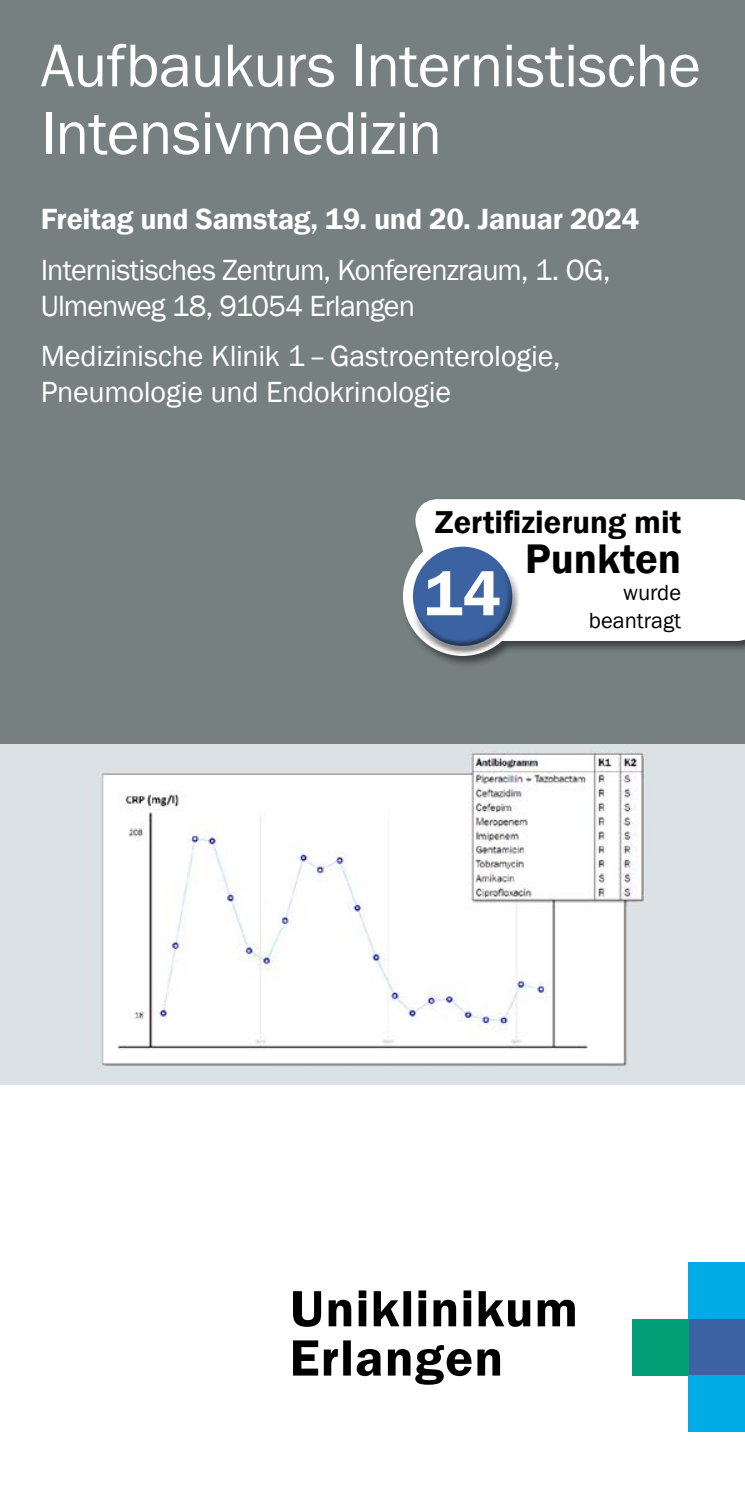
<style>
.page{position:relative;width:745px;height:1489px;background:#fff}
.page>*{position:absolute;margin:0;border:0;box-sizing:border-box;transform-origin:0 0}
.t1{font:600 65px "Franklin Gothic";color:#fff}
.t2{font:62.5px/67.5px "Franklin Gothic";letter-spacing:-.015em;color:#fff}
.t3{font:600 42.5px "Franklin Gothic";color:#000}
.t4{font:600 32.5px "Franklin Gothic";color:#000}
.t5{font:30px/36px "Franklin Gothic";letter-spacing:-.015em;color:#fff}
.t6{font:600 30px "Franklin Gothic";letter-spacing:-.01em;color:#fff}
.t7{font:22.5px/27.5px "Franklin Gothic";color:#000;text-align:right}
</style>
<div class="page">
<div style="left:0;top:0;width:744px;height:744px;background:#768081"></div>
<div style="left:0;top:744px;width:744px;height:340px;background:#dbe1e5"></div>
<img style="left:101px;top:751px;width:546px;height:316px">
<div style="left:401px;top:497px;width:343px;height:170px;background:#000;opacity:.5"></div>
<div style="left:411px;top:499px;width:333px;height:142px;background:#fff"></div>
<svg style="left:402px;top:536px;width:120px;height:120px"></svg>
<div style="left:406px;top:540px;width:108px;height:77px;background:#fff;opacity:.75"></div>
<div style="left:410px;top:565px;width:109px;height:88px;background:#000;opacity:.45"></div>
<svg style="left:293px;top:1290px;width:281px;height:36px"></svg>
<svg style="left:293px;top:1340px;width:206px;height:44px"></svg>
<div style="left:688px;top:1318px;width:56px;height:57px;background:#3c63a1"></div>
<div style="left:688px;top:1375px;width:56px;height:56px;background:#00ace5"></div>
<div style="left:688px;top:1261px;width:56px;height:57px;background:#00ace5"></div>
<div style="left:631px;top:1318px;width:57px;height:57px;background:#009f76"></div>
<h2 class="t2" style="left:41px;top:33px;width:661px">Aufbaukurs Internistische<br>Intensivmedizin</h2>
<p class="t6" style="left:41px;top:201px;width:599px">Freitag und Samstag, 19. und 20. Januar 2024</p>
<p class="t5" style="left:41px;top:252px;width:571px">Internistisches Zentrum, Konferenzraum, 1. OG,<br>Ulmenweg 18, 91054 Erlangen</p>
<p class="t5" style="left:41px;top:338px;width:521px">Medizinische Klinik 1–Gastroenterologie,<br>Pneumologie und Endokrinologie</p>
<p class="t4" style="left:434px;top:501px;width:247px">Zertifizierung mit</p>
<h3 class="t3" style="left:524px;top:532px;width:157px">Punkten</h3>
<p class="t7" style="left:588px;top:579px;width:94px">wurde beantragt</p>
<h1 class="t1" style="left:424px;top:553px;width:78px">14</h1>
</div>
